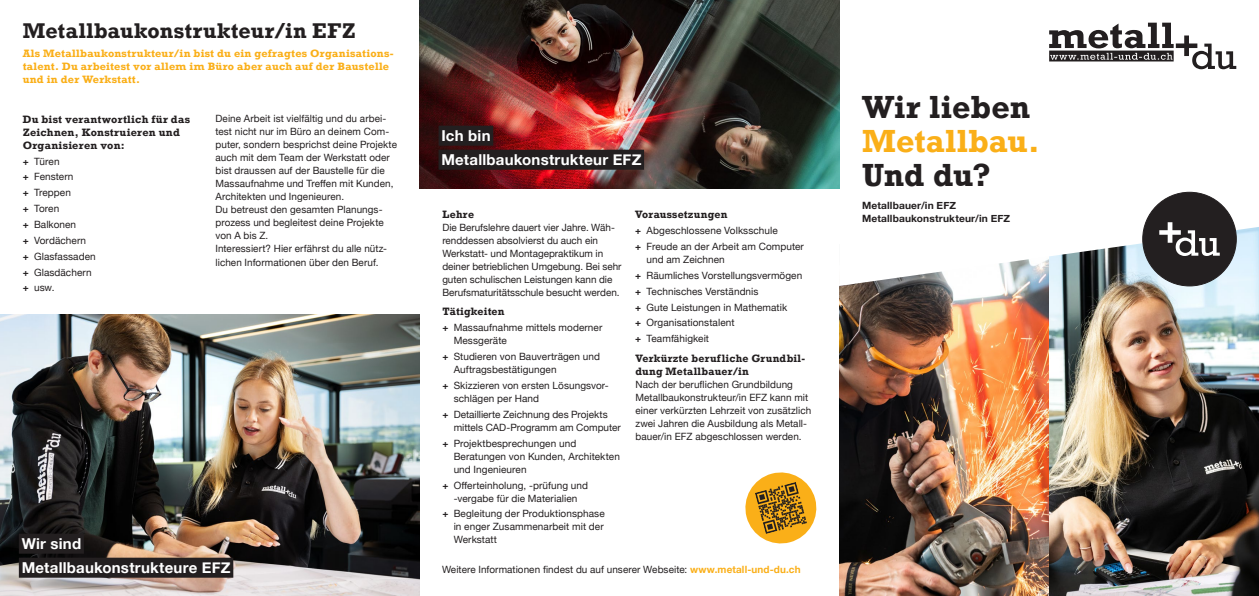
<style>
.page{position:relative;width:1259px;height:596px;background:#fff}
.page>*{position:absolute;margin:0;border:0;box-sizing:border-box;transform-origin:0 0}
.Titelseite___Haupttitel{font:700 30px "Rockwell";letter-spacing:.005em;color:#231f20}
.Titelseite___Haupttitel-2{font:700 30px "Rockwell";letter-spacing:.01em;color:#faaf18}
.Titel_1{font:700 20px "Rockwell";letter-spacing:.015em;color:#231f20}
.Titel_1-2{font:700 15px "Helvetica Neue";letter-spacing:.015em;color:#fff}
.Inhaltseite___Text{font:10px/13px "Helvetica Neue";letter-spacing:.005em;color:#231f20}
.Inhalt___Text{font:10px/13px "Helvetica Neue";color:#231f20}
.Inhaltseite___Titel__Introtext{font:700 10px/13px "Rockwell";letter-spacing:.025em;color:#faaf18}
.Inhaltseite___Text-2{font:700 10px/13px "Rockwell";letter-spacing:.02em;color:#231f20}
.Inhaltseite___Titel__Introtext-2{font:700 10px/13px "Rockwell";letter-spacing:.025em;color:#231f20}
.Text_12{font:700 10px "Helvetica Neue";letter-spacing:.015em;color:#231f20}
.s1{font-weight:700}
.s2{font-weight:700;color:#faaf18}
</style>
<div class="page">
<img style="left:839px;top:286px;width:210px;height:309px">
<img style="left:1049px;top:286px;width:210px;height:309px">
<svg style="left:1049px;top:23px;width:187px;height:46px"></svg>
<img style="left:420px;top:0;width:419px;height:188px">
<img style="left:0;top:314px;width:420px;height:281px">
<svg style="left:839px;top:153px;width:420px;height:133px"></svg>
<div style="left:1142px;top:192px;width:94px;height:94px;background:#231f20;border-radius:50%"></div>
<svg style="left:1159px;top:222px;width:60px;height:34px"></svg>
<svg style="left:745px;top:472px;width:72px;height:72px"></svg>
<div style="left:19px;top:533px;width:65px;height:20px;background:#231f20"></div>
<div style="left:19px;top:557px;width:214px;height:20px;background:#231f20"></div>
<div style="left:438px;top:126px;width:55px;height:20px;background:#231f20"></div>
<div style="left:438px;top:150px;width:206px;height:20px;background:#231f20"></div>
<p class="Titel_1" style="left:23px;top:18px;width:335px">Metallbaukonstrukteur/in EFZ</p>
<p class="Inhaltseite___Titel__Introtext" style="left:23px;top:46px;width:372px">Als Metallbaukonstrukteur/in bist du ein gefragtes Organisations&shy;talent. Du arbeitest vor allem im Büro aber auch auf der Baustelle und in der Werkstatt.</p>
<p class="Inhaltseite___Titel__Introtext-2" style="left:23px;top:112px;width:169px">Du bist verantwortlich für das<br>Zeichnen, Konstruieren und<br>Organisieren von:</p>
<p class="Inhaltseite___Text" style="left:23px;top:155px;width:38px"><span class="s1">+</span> Türen</p>
<p class="Inhaltseite___Text" style="left:23px;top:171px;width:52px"><span class="s1">+</span> Fenstern</p>
<p class="Inhaltseite___Text" style="left:23px;top:187px;width:50px"><span class="s1">+</span> Treppen</p>
<p class="Inhaltseite___Text" style="left:23px;top:202px;width:38px"><span class="s1">+</span> Toren</p>
<p class="Inhaltseite___Text" style="left:23px;top:218px;width:55px"><span class="s1">+</span> Balkonen</p>
<p class="Inhaltseite___Text" style="left:23px;top:234px;width:65px"><span class="s1">+</span> Vordächern</p>
<p class="Inhaltseite___Text" style="left:23px;top:250px;width:75px"><span class="s1">+</span> Glasfassaden</p>
<p class="Inhaltseite___Text" style="left:23px;top:266px;width:70px"><span class="s1">+</span> Glasdächern</p>
<p class="Inhaltseite___Text" style="left:23px;top:282px;width:33px"><span class="s1">+</span> usw.</p>
<p class="Inhaltseite___Text" style="left:215px;top:113px;width:183px">Deine Arbeit ist vielfältig und du arbei&shy;test nicht nur im Büro an deinem Com&shy;puter, sondern besprichst deine Projekte auch mit dem Team der Werkstatt oder bist draussen auf der Baustelle für die Massaufnahme und Treffen mit Kunden, Architekten und Ingenieuren.<br>Du betreust den gesamten Planungs&shy;prozess und begleitest deine Projekte von A bis Z.</p>
<p class="Inhaltseite___Text" style="left:215px;top:243px;width:173px">Interessiert? Hier erfährst du alle nütz&shy;lichen Informationen über den Beruf.</p>
<p class="Titel_1-2" style="left:22px;top:531px;width:61px">Wir sind</p>
<p class="Titel_1-2" style="left:22px;top:555px;width:210px">Metallbaukonstrukteure EFZ</p>
<p class="Titel_1-2" style="left:441px;top:124px;width:51px">Ich bin</p>
<p class="Titel_1-2" style="left:441px;top:148px;width:201px">Metallbaukonstrukteur EFZ</p>
<p class="Inhaltseite___Text-2" style="left:442px;top:208px;width:33px">Lehre</p>
<p class="Inhalt___Text" style="left:442px;top:222px;width:181px">Die Berufslehre dauert vier Jahre. Wäh&shy;renddessen absolvierst du auch ein Werkstatt- und Montagepraktikum in deiner betrieblichen Umgebung. Bei sehr guten schulischen Leistungen kann die Berufsmaturitätsschule besucht werden.</p>
<p class="Inhaltseite___Text-2" style="left:442px;top:305px;width:64px">Tätigkeiten</p>
<p class="Inhaltseite___Text" style="left:454px;top:321px;width:150px;text-indent:-11px"><span class="s1">+</span> Massaufnahme mittels moderner<br>Messgeräte</p>
<p class="Inhaltseite___Text" style="left:454px;top:350px;width:148px;text-indent:-11px"><span class="s1">+</span> Studieren von Bauverträgen und<br>Auftragsbestätigungen</p>
<p class="Inhaltseite___Text" style="left:454px;top:379px;width:156px;text-indent:-11px"><span class="s1">+</span> Skizzieren von ersten Lösungsvor&shy;schlägen per Hand</p>
<p class="Inhaltseite___Text" style="left:454px;top:408px;width:169px;text-indent:-11px"><span class="s1">+</span> Detaillierte Zeichnung des Projekts mittels CAD-Programm am Computer</p>
<p class="Inhaltseite___Text" style="left:454px;top:437px;width:168px;text-indent:-11px"><span class="s1">+</span> Projektbesprechungen und<br>Beratungen von Kunden, Architekten und Ingenieuren</p>
<p class="Inhaltseite___Text" style="left:442px;top:478px;width:147px;text-align:center"><span class="s1">+</span> Offerteinholung, -prüfung und -vergabe für die Materialien</p>
<p class="Inhaltseite___Text" style="left:454px;top:507px;width:153px;text-align:justify;text-indent:-11px"><span class="s1">+</span> Begleitung der Produktionsphase in enger Zusammenarbeit mit der Werkstatt</p>
<p class="Inhaltseite___Text-2" style="left:635px;top:208px;width:94px">Voraussetzungen</p>
<p class="Inhaltseite___Text" style="left:635px;top:224px;width:144px"><span class="s1">+</span> Abgeschlossene Volksschule</p>
<p class="Inhaltseite___Text" style="left:646px;top:240px;width:159px;text-indent:-11px"><span class="s1">+</span> Freude an der Arbeit am Computer und am Zeichnen</p>
<p class="Inhaltseite___Text" style="left:635px;top:269px;width:169px"><span class="s1">+</span> Räumliches Vorstellungsvermögen</p>
<p class="Inhaltseite___Text" style="left:635px;top:285px;width:125px"><span class="s1">+</span> Technisches Verständnis</p>
<p class="Inhaltseite___Text" style="left:635px;top:301px;width:153px"><span class="s1">+</span> Gute Leistungen in Mathematik</p>
<p class="Inhaltseite___Text" style="left:635px;top:317px;width:101px"><span class="s1">+</span> Organisationstalent</p>
<p class="Inhaltseite___Text" style="left:635px;top:332px;width:75px"><span class="s1">+</span> Teamfähigkeit</p>
<p class="Inhaltseite___Text-2" style="left:635px;top:351px;width:171px">Verkürzte berufliche Grundbil&shy;dung Metallbauer/in</p>
<p class="Inhalt___Text" style="left:635px;top:378px;width:177px">Nach der beruflichen Grundbildung Metallbaukonstrukteur/in EFZ kann mit einer verkürzten Lehrzeit von zusätzlich zwei Jahren die Ausbildung als Metall&shy;bauer/in EFZ abgeschlossen werden.</p>
<p class="Inhaltseite___Text" style="left:442px;top:563px;width:360px">Weitere Informationen findest du auf unserer Webseite: <span class="s2">www.metall-und-du.ch</span></p>
<p class="Titelseite___Haupttitel" style="left:862px;top:87px;width:170px">Wir lieben</p>
<p class="Titelseite___Haupttitel-2" style="left:862px;top:121px;width:179px">Metallbau.</p>
<p class="Titelseite___Haupttitel" style="left:862px;top:155px;width:130px">Und du?</p>
<p class="Text_12" style="left:862px;top:197px;width:96px">Metallbauer/in EFZ</p>
<p class="Text_12" style="left:862px;top:210px;width:150px">Metallbaukonstrukteur/in EFZ</p>
</div>
